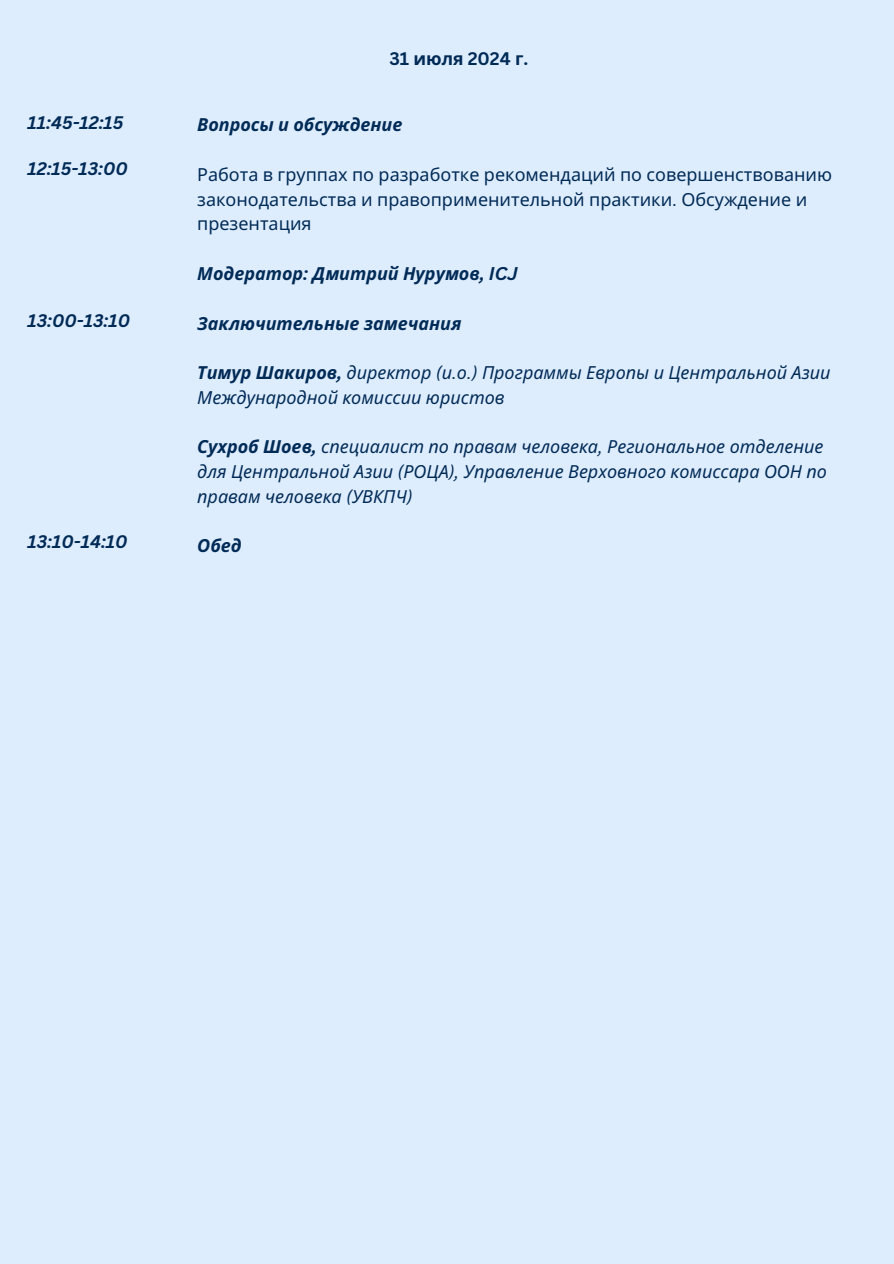
<style>
.page{position:relative;width:894px;height:1264px;background:#fff}
.page>*{position:absolute;margin:0;border:0;box-sizing:border-box;transform-origin:0 0}
.t1{font:italic 18px/24.8px "Noto Sans";color:#012b57}
.t2{font:18px/24.8px "Noto Sans";color:#012b57}
.t3{font:italic 700 18px "Noto Sans";color:#012b57}
.t4{font:italic 700 17.7px "Canva Sans";color:#012b57}
.t5{font:700 17.7px "Canva Sans";color:#012b57}
.s1{font-family:"Noto Sans"}
.s2{font-family:"Canva Sans"}
.s3{font-weight:700}
.s4{font-family:"Canva Sans";font-weight:700}
</style>
<div class="page">
<div style="left:0;top:0;width:893px;height:1263px;background:#deedfd"></div>
<p class="t4" style="left:28px;top:110px;width:97px">11:45-12:15</p>
<p class="t4" style="left:28px;top:156px;width:102px">12:15-13:00</p>
<h1 class="t4" style="left:28px;top:308px;width:104px">13:00-13:10</h1>
<p class="t4" style="left:28px;top:528px;width:101px">13:10-14:10</p>
<h1 class="t5" style="left:389px;top:46px;width:140px">31 <span class="s1">июля</span> 2024 <span class="s1">г</span>.</h1>
<h1 class="t3" style="left:197px;top:112px;width:207px">Вопросы и обсуждение</h1>
<h1 class="t2" style="left:197px;top:162px;width:636px">Работа в группах по разработке рекомендаций по совершенствованию</h1>
<h1 class="t2" style="left:197px;top:186px;width:611px">законодательства и правоприменительной практики<span class="s2">.</span> Обсуждение и презентация</h1>
<h1 class="t3" style="left:197px;top:261px;width:322px">Модератор<span class="s2">:</span> Дмитрий Нурумов<span class="s2">, ICJ</span></h1>
<h1 class="t3" style="left:197px;top:310px;width:266px">Заключительные замечания</h1>
<h1 class="t1" style="left:197px;top:360px;width:634px"><span class="s3">Тимур Шакиров</span><span class="s4">,</span> директор <span class="s2">(</span>и<span class="s2">.</span>о<span class="s2">.)</span> Программы Европы и Центральной Азии</h1>
<h1 class="t1" style="left:197px;top:384px;width:309px">Международной комиссии юристов</h1>
<p class="t1" style="left:197px;top:434px;width:631px"><span class="s3">Сухроб Шоев</span><span class="s4">,</span> специалист по правам человека<span class="s2">,</span> Региональное отделение для Центральной Азии <span class="s2">(</span>РОЦА<span class="s2">),</span> Управление Верховного комиссара ООН по правам человека <span class="s2">(</span>УВКПЧ<span class="s2">)</span></p>
<h1 class="t3" style="left:197px;top:533px;width:46px">Обед</h1>
</div>
